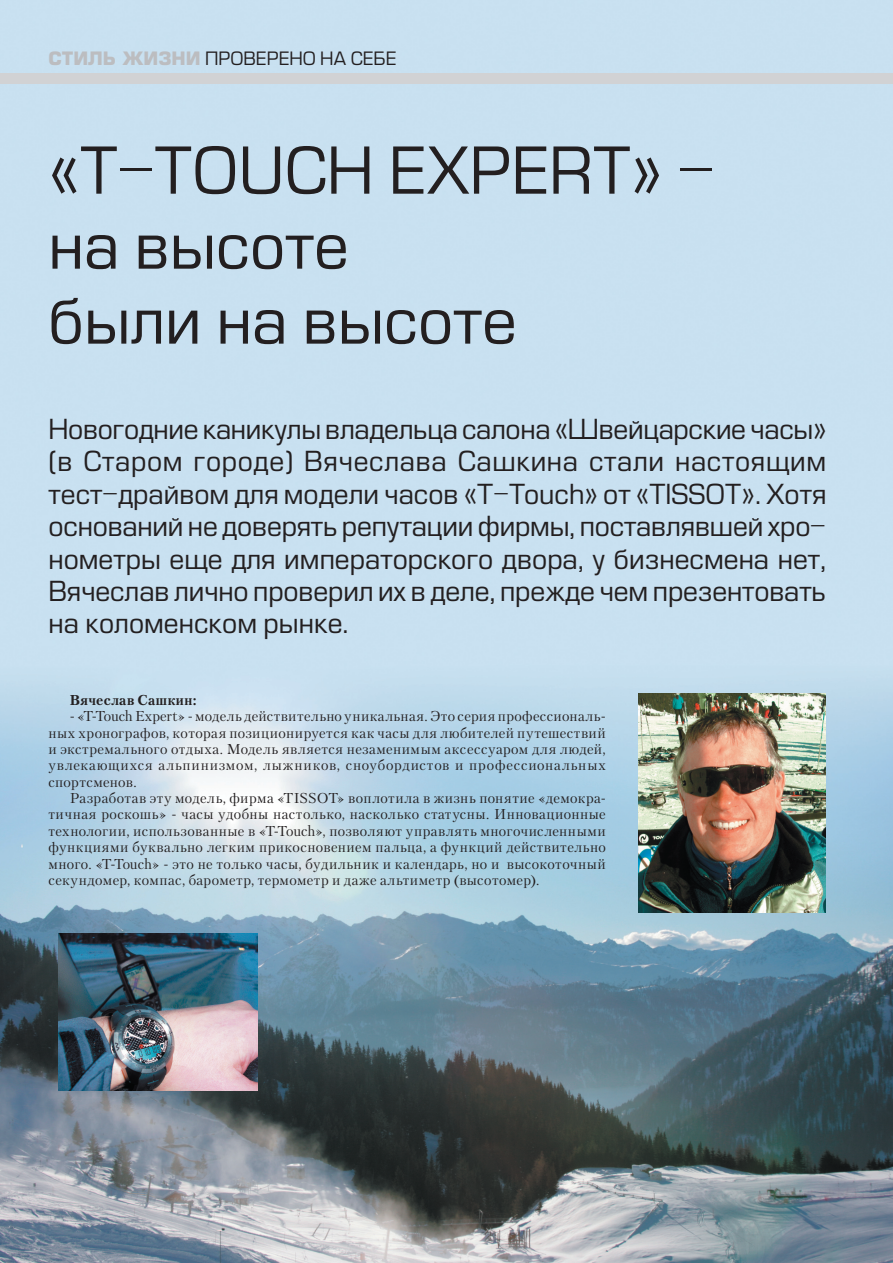
<style>
.page{position:relative;width:893px;height:1263px;background:#fff}
.page>*{position:absolute;margin:0;border:0;box-sizing:border-box;transform-origin:0 0}
.t1{font:63px/75px "Europe";color:#231f20}
.t2{font:27px/32.4px "Europe";letter-spacing:-.005em;color:#231f20;text-align:justify}
.t3{font:18px "Europe";color:#231f20}
.t4{font:14.25px/16.4px "Petersburg C";letter-spacing:.035em;color:#231f20;text-align:justify}
.t5{font:700 14.25px "Petersburg C";letter-spacing:.03em;color:#231f20}
.s1{font-weight:700;color:#bcbdc0}
</style>
<div class="page">
<img style="left:0;top:0;width:893px;height:1263px">
<div style="left:0;top:73px;width:893px;height:11px;background:#d1d2d4"></div>
<img style="left:638px;top:694px;width:187px;height:219px">
<img style="left:58px;top:934px;width:199px;height:156px">
<p class="t3" style="left:48px;top:48px;width:350px"><span class="s1">СТИЛЬ ЖИЗНИ</span> ПРОВЕРЕНО НА СЕБЕ</p>
<h1 class="t1" style="left:48px;top:134px;width:667px">«T-TOUCH EXPERT» - на высоте<br>были на высоте</h1>
<p class="t2" style="left:48px;top:413px;width:780px">Новогодние каникулы владельца салона «Швейцарские часы» (в Старом городе) Вячеслава Сашкина стали настоящим тест-драйвом для модели часов «T-Touch» от «TISSOT». Хотя оснований не доверять репутации фирмы, поставлявшей хро&shy;нометры еще для императорского двора, у бизнесмена нет, Вячеслав лично проверил их в деле, прежде чем презентовать на коломенском рынке.</p>
<p class="t5" style="left:70px;top:691px;width:129px">Вячеслав Сашкин:</p>
<p class="t4" style="left:48px;top:708px;width:559px;text-indent:21px">- «T-Touch Expert» - модель действительно уникальная. Это серия профессиональ&shy;ных хронографов, которая позиционируется как часы для любителей путешествий и экстремального отдыха. Модель является незаменимым аксессуаром для людей, увлекающихся альпинизмом, лыжников, сноубордистов и профессиональных спортсменов.</p>
<p class="t4" style="left:48px;top:790px;width:559px;text-indent:21px">Разработав эту модель, фирма «TISSOT» воплотила в жизнь понятие «демокра&shy;тичная роскошь» - часы удобны настолько, насколько статусны. Инновационные технологии, использованные в «T-Touch», позволяют управлять многочисленными функциями буквально легким прикосновением пальца, а функций действительно много. «T-Touch» - это не только часы, будильник и календарь, но и высокоточный секундомер, компас, барометр, термометр и даже альтиметр (высотомер).</p>
</div>
